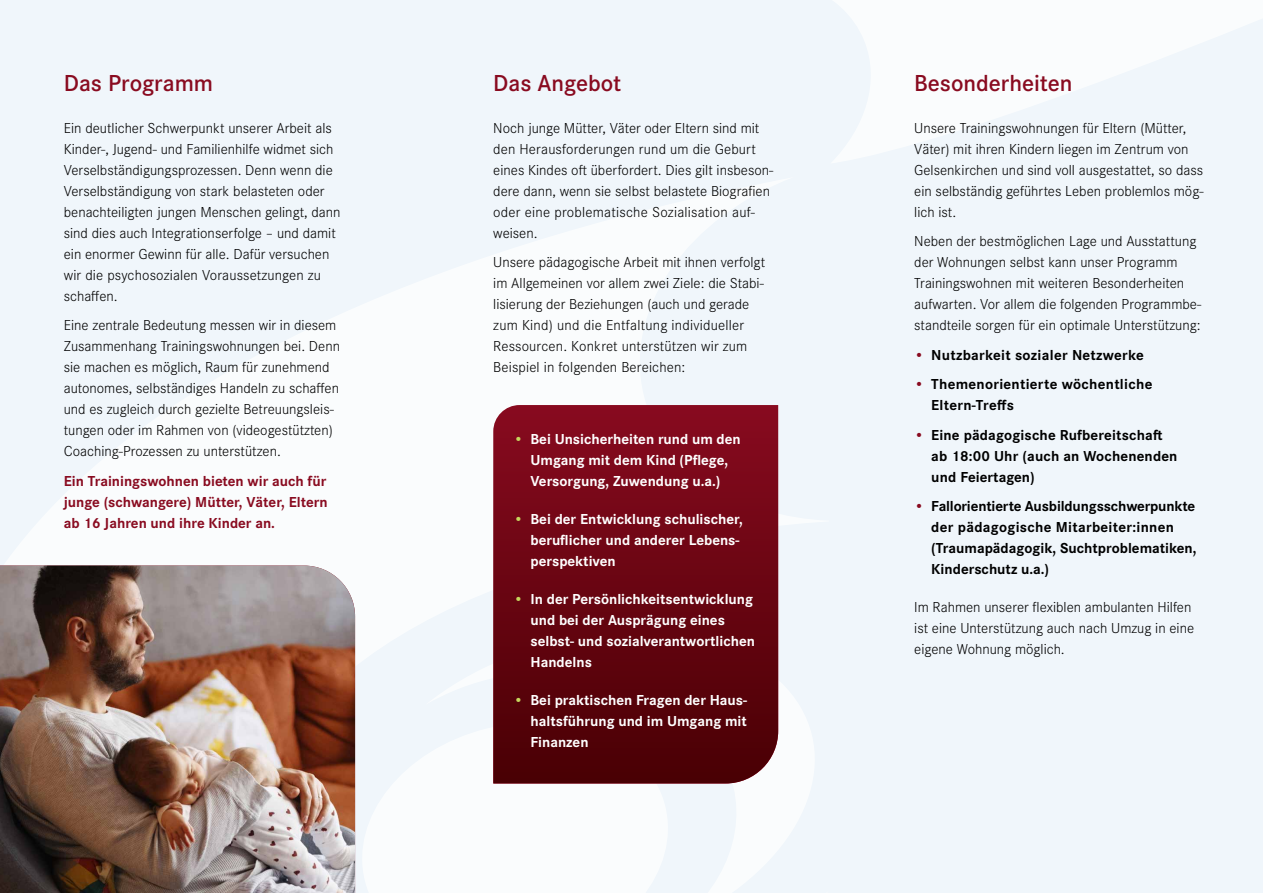
<style>
.page{position:relative;width:1263px;height:893px;background:#f0f6fb}
.page>*{position:absolute;margin:0;border:0;box-sizing:border-box;transform-origin:0 0}
.t1{font:600 24px "Corporate S Pro";color:#890b20}
.t2{font:300 15px/21px "Corporate S Pro";color:#000}
.t3{font:700 15px/21px "Corporate S Pro";color:#fff}
.t4{font:700 15px/21px "Corporate S Pro";letter-spacing:.01em;color:#000}
.t5{font:700 15px/21px "Corporate S Pro";color:#890b20;text-align:justify}
.s1{color:#c6d75e}
.s2{color:#890b20}
</style>
<div class="page">
<svg style="left:355px;top:708px;width:326px;height:185px;fill:#fafcfd"></svg>
<svg style="left:493px;top:405px;width:285px;height:378px;background:#690613"></svg>
<img style="left:0;top:566px;width:355px;height:327px">
<h1 class="t1" style="left:64px;top:65px;width:151px">Das Programm</h1>
<p class="t2" style="left:64px;top:116px;width:278px">Ein deutlicher Schwerpunkt unserer Arbeit als Kinder-, Jugend- und Familienhilfe widmet sich Verselbständigungsprozessen. Denn wenn die Verselbständigung von stark belasteten oder benachteiligten jungen Menschen gelingt, dann sind dies auch Integrationserfolge – und damit ein enormer Gewinn für alle. Dafür versuchen wir die psychosozialen Voraussetzungen zu schaffen.</p>
<p class="t2" style="left:64px;top:314px;width:278px">Eine zentrale Bedeutung messen wir in diesem Zusammenhang Trainingswohnungen bei. Denn sie machen es möglich, Raum für zunehmend autonomes, selbständiges Handeln zu schaffen und es zugleich durch gezielte Betreuungsleis&shy;tungen oder im Rahmen von (videogestützten)<br>Coaching-Prozessen zu unterstützen.</p>
<p class="t5" style="left:64px;top:469px;width:265px">Ein Trainingswohnen bieten wir auch für junge (schwangere) Mütter, Väter, Eltern ab 16 Jahren und ihre Kinder an.</p>
<h1 class="t1" style="left:493px;top:65px;width:129px">Das Angebot</h1>
<p class="t2" style="left:493px;top:116px;width:281px">Noch junge Mütter, Väter oder Eltern sind mit den Herausforderungen rund um die Geburt eines Kindes oft überfordert. Dies gilt insbeson&shy;dere dann, wenn sie selbst belastete Biografien oder eine problematische Sozialisation auf&shy;weisen.</p>
<p class="t2" style="left:493px;top:251px;width:273px">Unsere pädagogische Arbeit mit ihnen verfolgt im Allgemeinen vor allem zwei Ziele: die Stabi&shy;lisierung der Beziehungen (auch und gerade zum Kind) und die Entfaltung individueller Ressourcen. Konkret unterstützen wir zum Beispiel in folgenden Bereichen:</p>
<p class="t3" style="left:513px;top:427px;width:229px;text-align:center"><span class="s1">•</span> Bei Unsicherheiten rund um den<br>Umgang mit dem Kind (Pflege,<br>Versorgung, Zuwendung u.a.)</p>
<p class="t3" style="left:530px;top:507px;width:214px;text-indent:-17px"><span class="s1">•</span> Bei der Entwicklung schulischer, beruflicher und anderer Lebens&shy;perspektiven</p>
<p class="t3" style="left:530px;top:587px;width:226px;text-indent:-17px"><span class="s1">•</span> In der Persönlichkeitsentwicklung und bei der Ausprägung eines selbst- und sozialverantwortlichen<br>Handelns</p>
<p class="t3" style="left:530px;top:688px;width:218px;text-align:justify;text-indent:-17px"><span class="s1">•</span> Bei praktischen Fragen der Haus&shy;haltsführung und im Umgang mit Finanzen</p>
<h1 class="t1" style="left:914px;top:65px;width:160px">Besonderheiten</h1>
<p class="t2" style="left:914px;top:116px;width:291px">Unsere Trainingswohnungen für Eltern (Mütter, Väter) mit ihren Kindern liegen im Zentrum von Gelsenkirchen und sind voll ausgestattet, so dass ein selbständig geführtes Leben problemlos mög&shy;lich ist.</p>
<p class="t2" style="left:914px;top:230px;width:288px">Neben der bestmöglichen Lage und Ausstattung der Wohnungen selbst kann unser Programm Trainingswohnen mit weiteren Besonderheiten aufwarten. Vor allem die folgenden Programmbe&shy;standteile sorgen für ein optimale Unterstützung:</p>
<p class="t4" style="left:914px;top:343px;width:231px"><span class="s2">•</span> Nutzbarkeit sozialer Netzwerke</p>
<p class="t4" style="left:931px;top:373px;width:223px;text-indent:-17px"><span class="s2">•</span> Themenorientierte wöchentliche<br>Eltern-Treffs</p>
<p class="t4" style="left:931px;top:423px;width:248px;text-indent:-17px"><span class="s2">•</span> Eine pädagogische Rufbereitschaft ab 18:00 Uhr (auch an Wochenenden und Feiertagen)</p>
<p class="t4" style="left:931px;top:495px;width:267px;text-indent:-17px"><span class="s2">•</span> Fallorientierte Ausbildungsschwerpunkte der pädagogische Mitarbeiter:innen (Traumapädagogik, Suchtproblematiken, Kinderschutz u.a.)</p>
<p class="t2" style="left:914px;top:596px;width:281px">Im Rahmen unserer flexiblen ambulanten Hilfen ist eine Unterstützung auch nach Umzug in eine eigene Wohnung möglich.</p>
</div>
